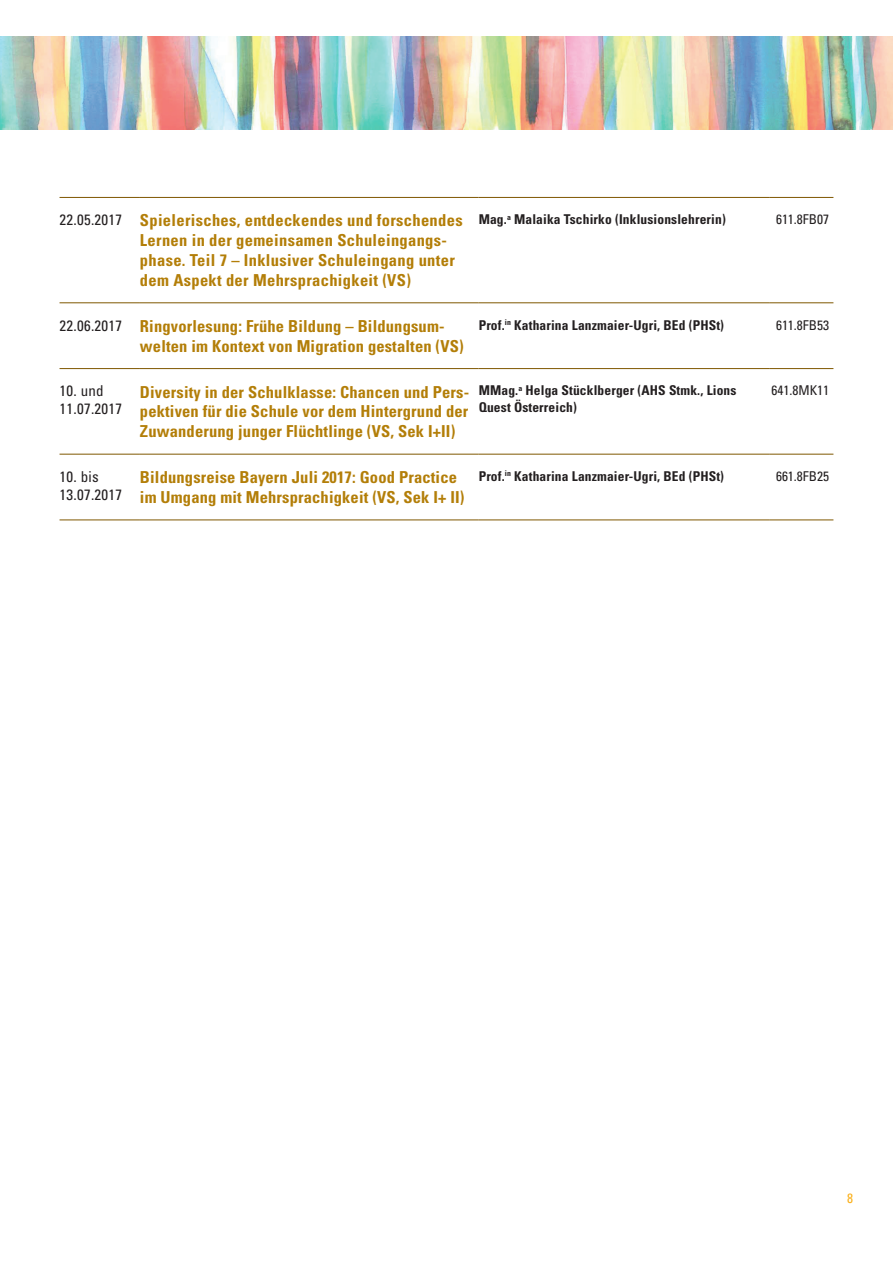
<style>
.page{position:relative;width:893px;height:1263px;background:#fff}
.page>*{position:absolute;margin:0;border:0;box-sizing:border-box;transform-origin:0 0}
.t1{font:700 condensed 16.5px/19.8px "Univers LT Std";letter-spacing:.01em;color:#b37e08}
.t2{font:condensed 15px/18px "Univers LT Std";letter-spacing:.02em;color:#231f20}
.t3{font:700 condensed 13.5px/16.2px "Univers LT Std";letter-spacing:.01em;color:#231f20}
.t4{font:condensed 13.5px "Univers LT Std";color:#231f20}
.t5{font:condensed 13.5px "Univers LT Std";color:#faaf18}
.s1{font-weight:400;font-size:15px;color:#231f20}
</style>
<div class="page">
<img style="left:0;top:37px;width:893px;height:93px">
<hr style="left:60px;top:197px;width:80px;height:1px;background:#7f5700">
<hr style="left:140px;top:197px;width:339px;height:1px;background:#7f5700">
<hr style="left:479px;top:197px;width:290px;height:1px;background:#7f5700">
<hr style="left:769px;top:197px;width:64px;height:1px;background:#7f5700">
<hr style="left:60px;top:302px;width:80px;height:1px;background:#7f5700">
<hr style="left:140px;top:302px;width:339px;height:1px;background:#7f5700">
<hr style="left:479px;top:302px;width:290px;height:1px;background:#7f5700">
<hr style="left:769px;top:302px;width:64px;height:1px;background:#7f5700">
<hr style="left:60px;top:368px;width:80px;height:1px;background:#7f5700">
<hr style="left:140px;top:368px;width:339px;height:1px;background:#7f5700">
<hr style="left:479px;top:368px;width:290px;height:1px;background:#7f5700">
<hr style="left:769px;top:368px;width:64px;height:1px;background:#7f5700">
<hr style="left:60px;top:454px;width:80px;height:1px;background:#7f5700">
<hr style="left:60px;top:519px;width:80px;height:1px;background:#7f5700">
<hr style="left:140px;top:454px;width:339px;height:1px;background:#7f5700">
<hr style="left:140px;top:519px;width:339px;height:1px;background:#7f5700">
<hr style="left:479px;top:454px;width:290px;height:1px;background:#7f5700">
<hr style="left:479px;top:519px;width:290px;height:1px;background:#7f5700">
<hr style="left:769px;top:454px;width:64px;height:1px;background:#7f5700">
<hr style="left:769px;top:519px;width:64px;height:1px;background:#7f5700">
<p class="t1" style="left:140px;top:211px;width:324px;text-indent:-80px"><span class="s1">22.05.2017</span> Spielerisches, entdeckendes und forschendes Lernen in der gemeinsamen Schuleingangs&shy;phase. Teil 7 – Inklusiver Schuleingang unter dem Aspekt der Mehrsprachigkeit (VS)</p>
<p class="t3" style="left:479px;top:211px;width:249px">Mag.<sup>a</sup> Malaika Tschirko (Inklusionslehrerin)</p>
<p class="t4" style="left:776px;top:211px;width:55px">611.8FB07</p>
<p class="t1" style="left:140px;top:316px;width:325px;text-indent:-80px"><span class="s1">22.06.2017</span> Ringvorlesung: Frühe Bildung – Bildungsum&shy;welten im Kontext von Migration gestalten (VS)</p>
<p class="t3" style="left:479px;top:317px;width:247px">Prof.<sup>in</sup> Katharina Lanzmaier-Ugri, BEd (PHSt)</p>
<p class="t4" style="left:776px;top:316px;width:55px">611.8FB53</p>
<p class="t2" style="left:60px;top:382px;width:64px">10. und<br>11.07.2017</p>
<p class="t1" style="left:140px;top:382px;width:331px;text-align:justify">Diversity in der Schulklasse: Chancen und Pers&shy;pektiven für die Schule vor dem Hintergrund der Zuwanderung junger Flüchtlinge (VS, Sek I+II )</p>
<p class="t3" style="left:479px;top:382px;width:259px">MMag.<sup>a</sup> Helga Stücklberger (AHS Stmk., Lions<br>Quest Österreich)</p>
<p class="t4" style="left:771px;top:382px;width:59px">641.8MK11</p>
<p class="t2" style="left:60px;top:467px;width:64px">10. bis<br>13.07.2017</p>
<p class="t1" style="left:140px;top:467px;width:326px">Bildungsreise Bayern Juli 2017: Good Practice im Umgang mit Mehrsprachigkeit (VS, Sek I+ II)</p>
<p class="t3" style="left:479px;top:468px;width:247px">Prof.<sup>in</sup> Katharina Lanzmaier-Ugri, BEd (PHSt)</p>
<p class="t4" style="left:776px;top:468px;width:55px">661.8FB25</p>
<p class="t5" style="left:847px;top:1189px;width:7px">8</p>
</div>
